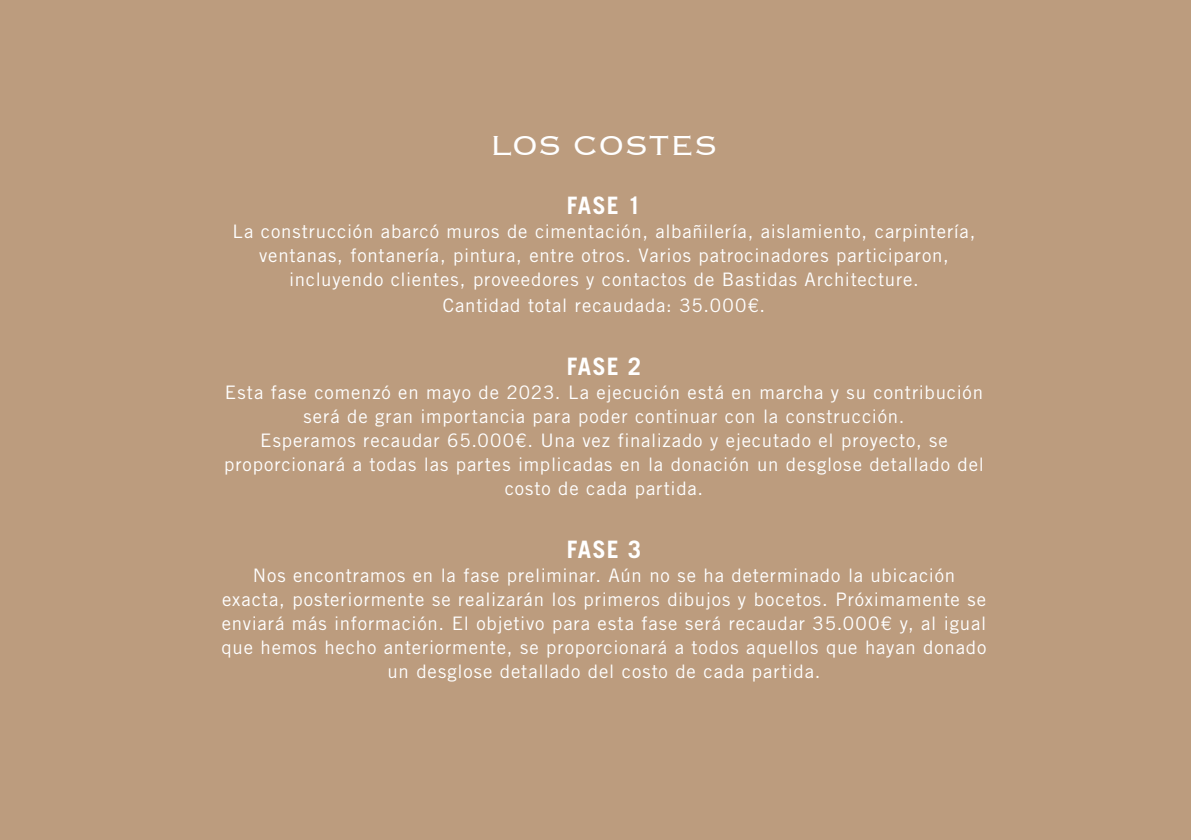
<style>
.page{position:relative;width:1191px;height:840px;background:#fff}
.page>*{position:absolute;margin:0;border:0;box-sizing:border-box;transform-origin:0 0}
.t1{font:300 35.8px "Copperplate";color:#fff}
.t2{font:700 24px "Trade Gothic LT Std";letter-spacing:.04em;color:#fff}
.t3{font:18.6px/24px "Trade Gothic LT Std";letter-spacing:.045em;color:#fff;text-align:center}
</style>
<div class="page">
<div style="left:0;top:0;width:1191px;height:839px;background:#bc9c7e"></div>
<h1 class="t1" style="left:490px;top:121px;width:229px">LOS COSTES</h1>
<p class="t2" style="left:566px;top:190px;width:76px">FASE 1</p>
<p class="t3" style="left:232px;top:219px;width:744px">La construcción abarcó muros de cimentación, albañilería, aislamiento, carpintería, ventanas, fontanería, pintura, entre otros. Varios patrocinadores participaron, incluyendo clientes, proveedores y contactos de Bastidas Architecture.</p>
<p class="t3" style="left:443px;top:293px;width:324px">Cantidad total recaudada: 35.000€.</p>
<p class="t2" style="left:566px;top:351px;width:76px">FASE 2</p>
<p class="t3" style="left:224px;top:380px;width:761px">Esta fase comenzó en mayo de 2023. La ejecución está en marcha y su contribución será de gran importancia para poder continuar con la construcción.<br>Esperamos recaudar 65.000€. Una vez finalizado y ejecutado el proyecto, se proporcionará a todas las partes implicadas en la donación un desglose detallado del costo de cada partida.</p>
<p class="t2" style="left:566px;top:534px;width:76px">FASE 3</p>
<p class="t3" style="left:222px;top:563px;width:766px">Nos encontramos en la fase preliminar. Aún no se ha determinado la ubicación exacta, posteriormente se realizarán los primeros dibujos y bocetos. Próximamente se enviará más información. El objetivo para esta fase será recaudar 35.000€ y, al igual que hemos hecho anteriormente, se proporcionará a todos aquellos que hayan donado un desglose detallado del costo de cada partida.</p>
</div>
